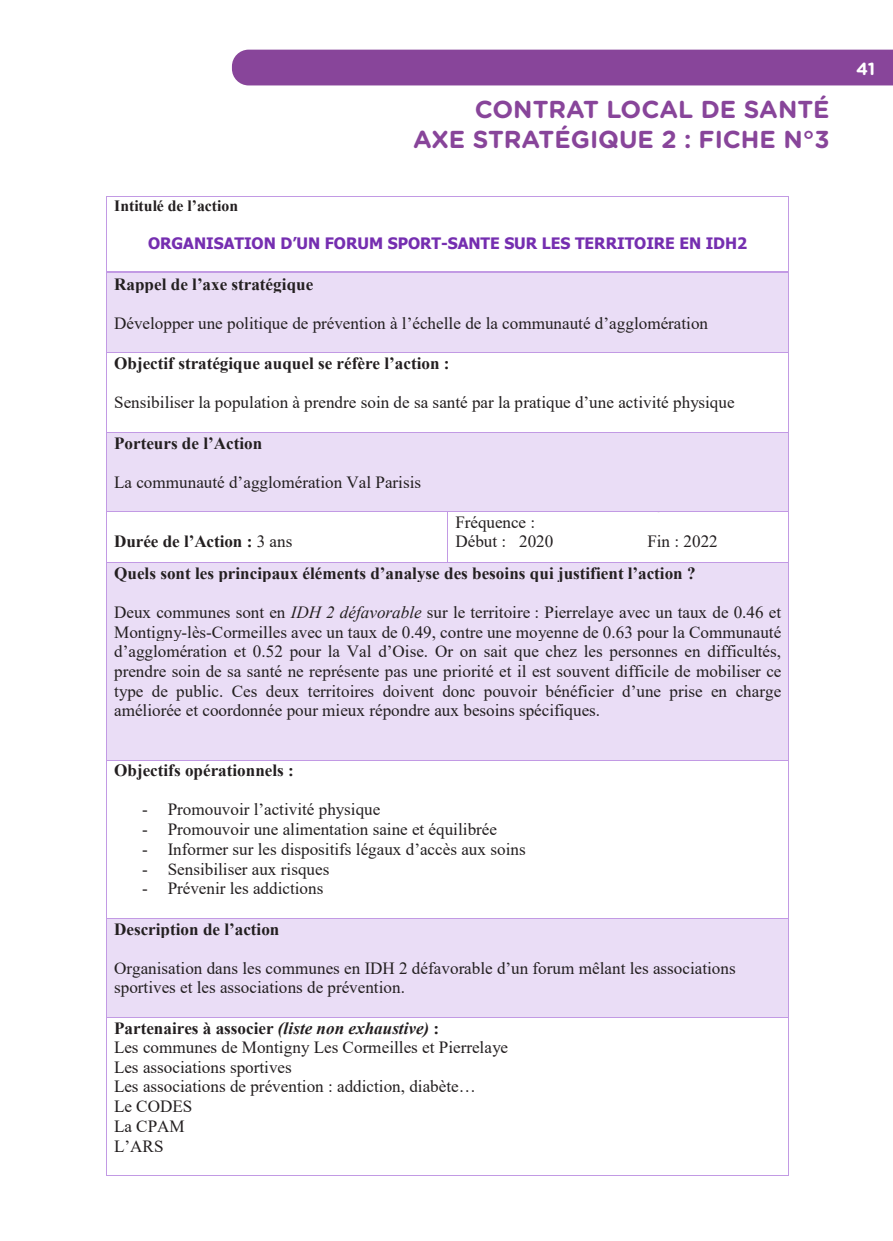
<style>
.page{position:relative;width:893px;height:1241px;background:#fff}
.page>*{position:absolute;margin:0;border:0;box-sizing:border-box;transform-origin:0 0}
.t1{font:700 24.5px "Gotham Rounded";color:#88459a}
.t2{font:700 17.5px "Gotham Rounded";color:#fff}
.t3{font:17.15px/19.6px "Times New Roman";color:#231f20}
.t4{font:700 17.15px/31.3px "Times New Roman";color:#231f20}
.t5{font:700 15.75px "Tahoma";letter-spacing:-.005em;color:#752eb0}
.t6{font:700 15.75px "Times New Roman";color:#231f20}
.s1{font-weight:400}
.s2{font-style:italic}
.s3{font-weight:700}
.s4{font-weight:700;font-style:italic}
</style>
<div class="page">
<hr style="left:107px;top:196px;width:681px;height:1px;background:#c29ae4">
<hr style="left:106px;top:197px;width:1px;height:74px;background:#c29ae4">
<hr style="left:788px;top:197px;width:1px;height:74px;background:#c29ae4">
<div style="left:107px;top:274px;width:682px;height:78px;background:#eaddf6"></div>
<hr style="left:107px;top:271px;width:681px;height:2px;background:#c29ae4">
<hr style="left:107px;top:273px;width:681px;height:1px;background:#eaddf6">
<hr style="left:106px;top:274px;width:1px;height:78px;background:#c29ae4">
<hr style="left:788px;top:274px;width:1px;height:78px;background:#c29ae4">
<hr style="left:107px;top:352px;width:681px;height:1px;background:#c29ae4">
<hr style="left:106px;top:353px;width:1px;height:79px;background:#c29ae4">
<hr style="left:788px;top:353px;width:1px;height:79px;background:#c29ae4">
<div style="left:107px;top:432px;width:682px;height:79px;background:#eaddf6"></div>
<hr style="left:107px;top:432px;width:681px;height:1px;background:#c29ae4">
<hr style="left:106px;top:432px;width:1px;height:79px;background:#c29ae4">
<hr style="left:788px;top:432px;width:1px;height:79px;background:#c29ae4">
<hr style="left:107px;top:511px;width:340px;height:1px;background:#c29ae4">
<hr style="left:448px;top:511px;width:340px;height:1px;background:#c29ae4">
<hr style="left:106px;top:512px;width:1px;height:50px;background:#c29ae4">
<hr style="left:447px;top:512px;width:1px;height:50px;background:#c29ae4">
<hr style="left:788px;top:512px;width:1px;height:50px;background:#c29ae4">
<div style="left:107px;top:562px;width:682px;height:197px;background:#eaddf6"></div>
<hr style="left:107px;top:562px;width:340px;height:1px;background:#c29ae4">
<hr style="left:448px;top:562px;width:340px;height:1px;background:#c29ae4">
<hr style="left:106px;top:562px;width:1px;height:197px;background:#c29ae4">
<hr style="left:788px;top:562px;width:1px;height:197px;background:#c29ae4">
<hr style="left:107px;top:759px;width:681px;height:1px;background:#c29ae4">
<hr style="left:106px;top:760px;width:1px;height:157px;background:#c29ae4">
<hr style="left:788px;top:760px;width:1px;height:157px;background:#c29ae4">
<div style="left:107px;top:918px;width:682px;height:98px;background:#eaddf6"></div>
<hr style="left:107px;top:917px;width:681px;height:1px;background:#c29ae4">
<hr style="left:106px;top:918px;width:1px;height:98px;background:#c29ae4">
<hr style="left:788px;top:918px;width:1px;height:98px;background:#c29ae4">
<hr style="left:107px;top:1016px;width:681px;height:1px;background:#c29ae4">
<hr style="left:106px;top:1017px;width:1px;height:158px;background:#c29ae4">
<hr style="left:107px;top:1175px;width:681px;height:1px;background:#c29ae4">
<hr style="left:788px;top:1017px;width:1px;height:158px;background:#c29ae4">
<div style="left:232px;top:50px;width:661px;height:35px;background:#88459a"></div>
<p class="t1" style="left:475px;top:92px;width:356px">CONTRAT LOCAL DE SANTÉ</p>
<p class="t1" style="left:413px;top:121px;width:418px">AXE STRATÉGIQUE 2 : FICHE N°3</p>
<p class="t6" style="left:114px;top:195px;width:125px">Intitulé de l’action</p>
<p class="t5" style="left:148px;top:232px;width:601px">ORGANISATION D’UN FORUM SPORT-SANTE SUR LES TERRITOIRE EN IDH2</p>
<p class="t4" style="left:114px;top:268px;width:201px">Rappel de l’axe stratégique</p>
<p class="t3" style="left:114px;top:312px;width:595px">Développer une politique de prévention à l’échelle de la communauté d’agglomération</p>
<p class="t4" style="left:114px;top:347px;width:337px">Objectif stratégique auquel se réfère l’action :</p>
<p class="t3" style="left:114px;top:392px;width:622px">Sensibiliser la population à prendre soin de sa santé par la pratique d’une activité physique</p>
<p class="t4" style="left:114px;top:426px;width:150px">Porteurs de l’Action</p>
<p class="t3" style="left:114px;top:471px;width:308px">La communauté d’agglomération Val Parisis</p>
<p class="t3" style="left:455px;top:511px;width:99px">Fréquence :<br>Début : 2020</p>
<p class="t4" style="left:114px;top:525px;width:605px;text-indent:533px"><span class="s1">Fin : 2022<br></span>Quels sont les principaux éléments d’analyse des besoins qui justifient l’action ?</p>
<p class="t3" style="left:114px;top:601px;width:669px;text-align:justify">Deux communes sont en <span class="s2">IDH 2 défavorable</span> sur le territoire : Pierrelaye avec un taux de 0.46 et Montigny-lès-Cormeilles avec un taux de 0.49, contre une moyenne de 0.63 pour la Communauté d’agglomération et 0.52 pour la Val d’Oise. Or on sait que chez les personnes en difficultés, prendre soin de sa santé ne représente pas une priorité et il est souvent difficile de mobiliser ce type de public. Ces deux territoires doivent donc pouvoir bénéficier d’une prise en charge améliorée et coordonnée pour mieux répondre aux besoins spécifiques.</p>
<p class="t4" style="left:114px;top:525px;width:180px">Durée de l’Action : <span class="s1">3 ans</span></p>
<p class="t4" style="left:114px;top:754px;width:181px">Objectifs opérationnels :</p>
<p class="t3" style="left:142px;top:799px;width:240px">- Promouvoir l’activité physique</p>
<p class="t3" style="left:142px;top:818px;width:356px">- Promouvoir une alimentation saine et équilibrée</p>
<p class="t3" style="left:142px;top:838px;width:385px">- Informer sur les dispositifs légaux d’accès aux soins</p>
<p class="t3" style="left:142px;top:858px;width:189px">- Sensibiliser aux risques</p>
<p class="t3" style="left:142px;top:878px;width:183px">- Prévenir les addictions</p>
<p class="t4" style="left:114px;top:912px;width:167px">Description de l’action</p>
<p class="t3" style="left:114px;top:957px;width:623px">Organisation dans les communes en IDH 2 défavorable d’un forum mêlant les associations sportives et les associations de prévention.</p>
<p class="t3" style="left:114px;top:1017px;width:395px"><span class="s3">Partenaires à associer</span> <span class="s4">(liste non exhaustive)</span> <span class="s3">:<br></span>Les communes de Montigny Les Cormeilles et Pierrelaye<br>Les associations sportives<br>Les associations de prévention : addiction, diabète…<br>Le CODES<br>La CPAM<br>L’ARS</p>
<p class="t2" style="left:856px;top:56px;width:21px">41</p>
</div>
